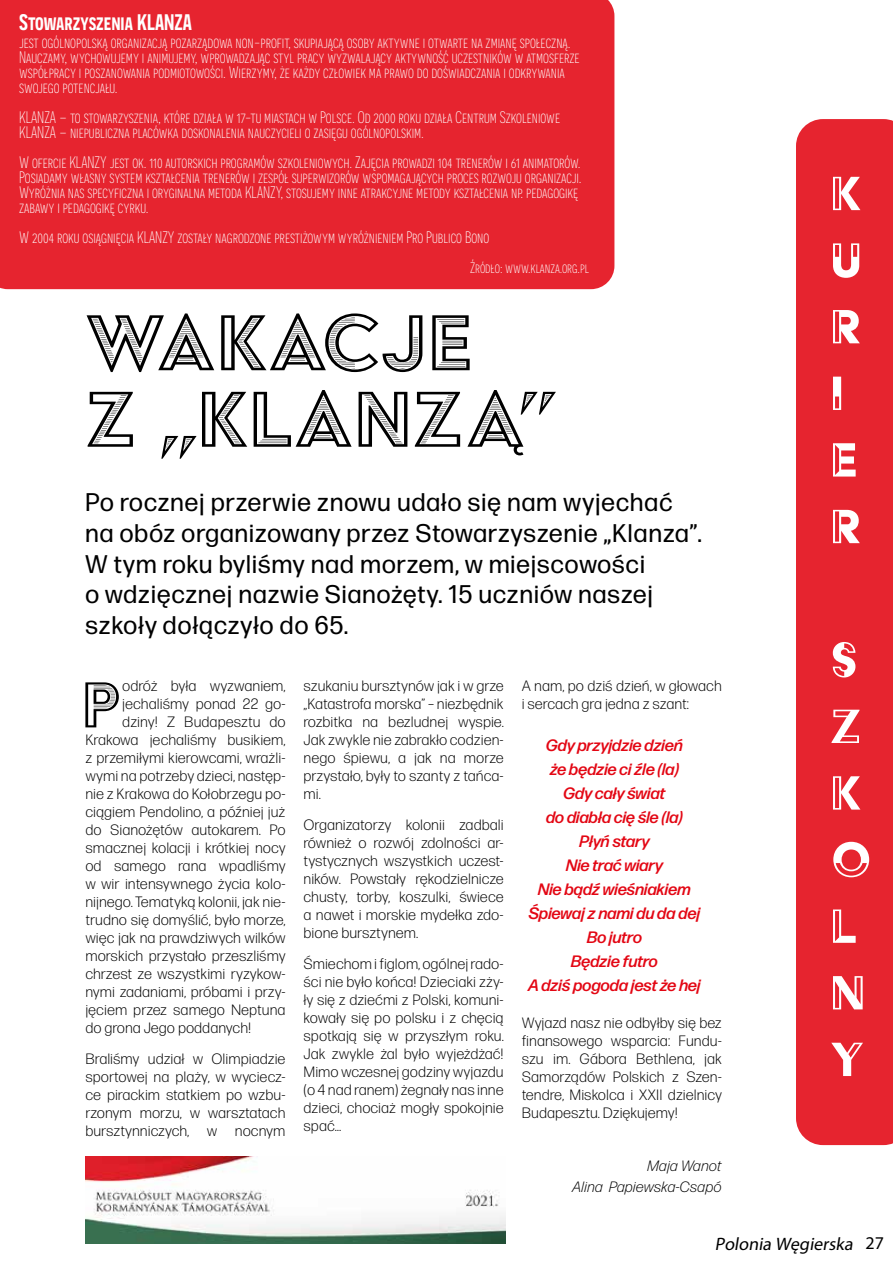
<style>
.page{position:relative;width:893px;height:1263px;background:#fff}
.page>*{position:absolute;margin:0;border:0;box-sizing:border-box;transform-origin:0 0}
.t1{font:91.5px/76.5px "Acier BAT Text Gris";letter-spacing:.01em;color:#000}
.t2{font:75px "Acier BAT Text Gris";color:#000}
.t3{font:55.5px/66.6px "Acier BAT Text Noir";color:#fff}
.t4{font:25.5px/30.6px "Forma DJR Micro";letter-spacing:.02em;color:#000}
.t5{font:600 22.5px "Novecentosanscondensed";color:#fff}
.t6{font:italic 18px "Myriad Pro";color:#000}
.t7{font:300 16.65px/15px "Novecentosanscondensed";color:#fff}
.t8{font:italic 500 16.5px/24px "Forma DJR Micro";letter-spacing:-.02em;color:#e30613;text-align:center}
.t9{font:300 15.15px "Novecentosanscondensed";color:#fff}
.t10{font:300 15px/18px "Forma DJR Micro";color:#000;text-align:justify}
.t11{font:italic 300 15px/21.8px "Forma DJR Micro";color:#000;text-align:right}
.s1{font-style:normal}
</style>
<div class="page">
<div style="left:796px;top:119px;width:97px;height:1026px;background:#e6242f"></div>
<div style="left:1px;top:0;width:613px;height:289px;background:#e6242f"></div>
<img style="left:0;top:0;width:1px;height:1263px">
<img style="left:85px;top:1157px;width:420px;height:86px">
<h3 class="t5" style="left:19px;top:9px;width:174px">Stowarzyszenia KLANZA</h3>
<p class="t7" style="left:19px;top:35px;width:562px">jest ogólnopolską organizacją pozarządowa non-profit, skupiającą osoby aktywne i otwarte na zmianę społeczną.<br>Nauczamy, wychowujemy i animujemy, wprowadzając styl pracy wyzwalający aktywność uczestników w atmosferze współpracy i poszanowania podmiotowości. Wierzymy, że każdy człowiek ma prawo do doświadczania i odkrywania swojego potencjału.</p>
<p class="t7" style="left:19px;top:110px;width:543px">KLANZA – to stowarzyszenia, które działa w 17-tu miastach w Polsce. Od 2000 roku działa Centrum Szkoleniowe<br>KLANZA – niepubliczna placówka doskonalenia nauczycieli o zasięgu ogólnopolskim.</p>
<p class="t7" style="left:19px;top:155px;width:564px">W ofercie KLANZY jest ok. 110 autorskich programów szkoleniowych. Zajęcia prowadzi 104 trenerów i 61 animatorów.<br>Posiadamy własny system kształcenia trenerów i zespół superwizorów wspomagających proces rozwoju organizacji.<br>Wyróżnia nas specyficzna i oryginalna metoda KLANZY, stosujemy inne atrakcyjne metody kształcenia np. pedagogikę zabawy i pedagogikę cyrku.</p>
<p class="t7" style="left:19px;top:230px;width:472px">W 2004 roku osiągnięcia KLANZY zostały nagrodzone prestiżowym wyróżnieniem Pro Publico Bono</p>
<p class="t9" style="left:470px;top:259px;width:120px">Źródło: www.klanza.org.pl</p>
<h1 class="t1" style="left:86px;top:304px;width:472px">WAKACJE<br>Z „KLANZĄ”</h1>
<h3 class="t4" style="left:85px;top:486px;width:619px">Po rocznej przerwie znowu udało się nam wyjechać na obóz organizowany przez Stowarzyszenie „Klanza”.<br>W tym roku byliśmy nad morzem, w miejscowości<br>o wdzięcznej nazwie Sianożęty. 15 uczniów naszej szkoły dołączyło do 65.</h3>
<h2 class="t2" style="left:82px;top:665px;width:42px">P</h2>
<p class="t10" style="left:122px;top:677px;width:165px">odróż była wyzwaniem,</p>
<p class="t10" style="left:122px;top:695px;width:165px">jechaliśmy ponad 22 go-</p>
<p class="t10" style="left:122px;top:713px;width:165px">dziny! Z Budapesztu do</p>
<p class="t10" style="left:85px;top:731px;width:202px">Krakowa jechaliśmy busikiem,</p>
<p class="t10" style="left:85px;top:749px;width:202px">z przemiłymi kierowcami, wrażli-</p>
<p class="t10" style="left:85px;top:767px;width:202px">wymi na potrzeby dzieci, następ-</p>
<p class="t10" style="left:85px;top:785px;width:202px">nie z Krakowa do Kołobrzegu po-</p>
<p class="t10" style="left:85px;top:803px;width:202px">ciągiem Pendolino, a później już</p>
<p class="t10" style="left:85px;top:821px;width:202px">do Sianożętów autokarem. Po</p>
<p class="t10" style="left:85px;top:839px;width:202px">smacznej kolacji i krótkiej nocy</p>
<p class="t10" style="left:85px;top:857px;width:202px">od samego rana wpadliśmy</p>
<p class="t10" style="left:85px;top:875px;width:202px">w wir intensywnego życia kolo-</p>
<p class="t10" style="left:85px;top:893px;width:202px">nijnego. Tematyką kolonii, jak nie-</p>
<p class="t10" style="left:85px;top:911px;width:202px">trudno się domyślić, było morze,</p>
<p class="t10" style="left:85px;top:929px;width:202px">więc jak na prawdziwych wilków</p>
<p class="t10" style="left:85px;top:947px;width:202px">morskich przystało przeszliśmy</p>
<p class="t10" style="left:85px;top:965px;width:202px">chrzest ze wszystkimi ryzykow-</p>
<p class="t10" style="left:85px;top:983px;width:202px">nymi zadaniami, próbami i przy-</p>
<p class="t10" style="left:85px;top:1001px;width:202px">jęciem przez samego Neptuna</p>
<p class="t10" style="left:85px;top:1019px;width:167px">do grona Jego poddanych!</p>
<p class="t10" style="left:85px;top:1050px;width:202px">Braliśmy udział w Olimpiadzie sportowej na plaży, w wyciecz&shy;ce pirackim statkiem po wzbu&shy;rzonym morzu, w warsztatach bursztynniczych, w nocnym</p>
<p class="t10" style="left:304px;top:677px;width:202px">szukaniu bursztynów jak i w grze „Katastrofa morska” – niezbędnik rozbitka na bezludnej wyspie.<br>Jak zwykle nie zabrakło codzien&shy;nego śpiewu, a jak na morze przystało, były to szanty z tańca&shy;mi.</p>
<p class="t10" style="left:304px;top:816px;width:202px">Organizatorzy kolonii zadbali również o rozwój zdolności ar&shy;tystycznych wszystkich uczest&shy;ników. Powstały rękodzielnicze chusty, torby, koszulki, świece a nawet i morskie mydełka zdo&shy;bione bursztynem.</p>
<p class="t10" style="left:304px;top:954px;width:202px">Śmiechom i figlom, ogólnej rado&shy;ści nie było końca! Dzieciaki zży&shy;ły się z dziećmi z Polski, komuni&shy;kowały się po polsku i z chęcią spotkają się w przyszłym roku.<br>Jak zwykle żal było wyjeżdżać!<br>Mimo wczesnej godziny wyjazdu (o 4 nad ranem) żegnały nas inne dzieci, chociaż mogły spokojnie spać…</p>
<p class="t10" style="left:522px;top:677px;width:202px">A nam, po dziś dzień, w głowach i sercach gra jedna z szant:</p>
<p class="t8" style="left:528px;top:733px;width:174px">Gdy przyjdzie dzień<br>że będzie ci źle (la)<br>Gdy cały świat<br>do diabła cię śle (la)<br>Płyń stary<br>Nie trać wiary<br>Nie bądź wieśniakiem<br>Śpiewaj z nami du da dej<br>Bo jutro<br>Będzie futro<br>A dziś pogoda jest że hej</p>
<p class="t10" style="left:522px;top:1013px;width:202px">Wyjazd nasz nie odbyłby się bez finansowego wsparcia: Fundu&shy;szu im. Gábora Bethlena, jak Samorządów Polskich z Szen&shy;tendre, Miskolca i XXII dzielnicy Budapesztu. Dziękujemy!</p>
<p class="t11" style="left:572px;top:1154px;width:151px">Maja Wanot<br>Alina Papiewska-Csapó</p>
<h3 class="t3" style="left:830px;top:160px;width:33px">K<br>U<br>R<br>I<br>E<br>R</h3>
<h3 class="t3" style="left:830px;top:626px;width:43px">S<br>Z<br>K<br>O<br>L<br>N<br>Y</h3>
<p class="t6" style="left:715px;top:1233px;width:171px">Polonia Węgierska <span class="s1">2 7</span></p>
</div>
